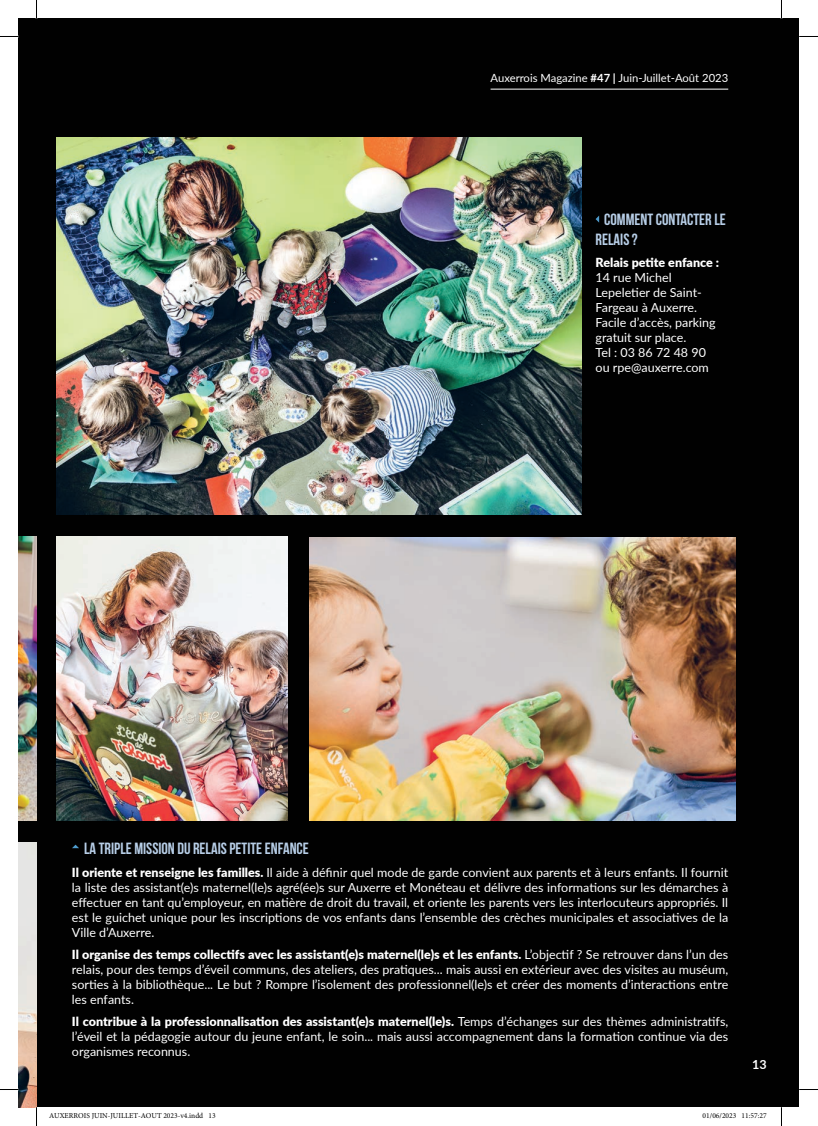
<style>
.page{position:relative;width:818px;height:1126px;background:#fff}
.page>*{position:absolute;margin:0;border:0;box-sizing:border-box;transform-origin:0 0}
.t1{font:700 16.25px/19.5px "Bebas Neue";color:#b7cee7}
.t2{font:12.5px/15px "Lato";color:#fff;text-align:justify}
.t3{font:900 12.5px "Lato";color:#fff}
.t4{font:700 12.5px "Lato";color:#fff}
.t5{font:11.25px "Lato";color:#fff}
.t6{font:7.5px "Minion Pro";color:#000}
.s1{font-weight:700}
.s2{font-weight:900}
</style>
<div class="page">
<div style="left:19px;top:19px;width:779px;height:1088px;background:#010101"></div>
<img style="left:19px;top:842px;width:17px;height:265px">
<img style="left:56px;top:537px;width:231px;height:283px">
<svg style="left:72px;top:844px;width:7px;height:4px"></svg>
<img style="left:19px;top:536px;width:17px;height:284px">
<hr style="left:490px;top:89px;width:237px;height:1px;background:#fff">
<img style="left:56px;top:138px;width:525px;height:376px">
<img style="left:310px;top:537px;width:425px;height:283px">
<svg style="left:0;top:36px;width:19px;height:1px"></svg>
<svg style="left:798px;top:36px;width:19px;height:1px"></svg>
<svg style="left:0;top:1088px;width:19px;height:2px"></svg>
<svg style="left:798px;top:1088px;width:19px;height:2px"></svg>
<svg style="left:36px;top:0;width:1px;height:19px"></svg>
<svg style="left:36px;top:1107px;width:1px;height:18px"></svg>
<p class="t5" style="left:490px;top:70px;width:239px">Auxerrois Magazine <span class="s1">#47 |</span> Juin-Juillet-Août 2023</p>
<h1 class="t1" style="left:595px;top:210px;width:132px;text-indent:9px">COMMENT CONTACTER LE<br>RELAIS ?</h1>
<p class="t3" style="left:595px;top:253px;width:125px">Relais petite enfance :</p>
<p class="t2" style="left:595px;top:269px;width:122px;text-align:left">14 rue Michel<br>Lepeletier de Saint-<br>Fargeau à Auxerre.<br>Facile d’accès, parking gratuit sur place.<br>Tel : 03 86 72 48 90 ou rpe@auxerre.com</p>
<h1 class="t1" style="left:84px;top:838px;width:226px">LA TRIPLE MISSION DU RELAIS PETITE ENFANCE</h1>
<p class="t2" style="left:72px;top:863px;width:657px"><span class="s2">Il oriente et renseigne les familles.</span> Il aide à définir quel mode de garde convient aux parents et à leurs enfants. Il fournit la liste des assistant(e)s maternel(le)s agré(ée)s sur Auxerre et Monéteau et délivre des informations sur les démarches à effectuer en tant qu’employeur, en matière de droit du travail, et oriente les parents vers les interlocuteurs appropriés. Il est le guichet unique pour les inscriptions de vos enfants dans l’ensemble des crèches municipales et associatives de la Ville d’Auxerre.</p>
<p class="t2" style="left:72px;top:945px;width:657px"><span class="s2">Il organise des temps collectifs avec les assistant(e)s maternel(le)s et les enfants.</span> L’objectif ? Se retrouver dans l’un des relais, pour des temps d’éveil communs, des ateliers, des pratiques... mais aussi en extérieur avec des visites au muséum, sorties à la bibliothèque... Le but ? Rompre l’isolement des professionnel(le)s et créer des moments d’interactions entre les enfants.</p>
<p class="t2" style="left:72px;top:1013px;width:657px"><span class="s2">Il contribue à la professionnalisation des assistant(e)s maternel(le)s.</span> Temps d’échanges sur des thèmes administratifs, l’éveil et la pédagogie autour du jeune enfant, le soin... mais aussi accompagnement dans la formation continue via des organismes reconnus.</p>
<p class="t4" style="left:751px;top:1054px;width:16px">13</p>
<p class="t6" style="left:49px;top:1110px;width:168px">AUXERROIS JUIN-JUILLET-AOUT 2023-v4.indd 13</p>
<p class="t6" style="left:702px;top:1110px;width:65px">01/06/2023 11:57:27</p>
</div>
